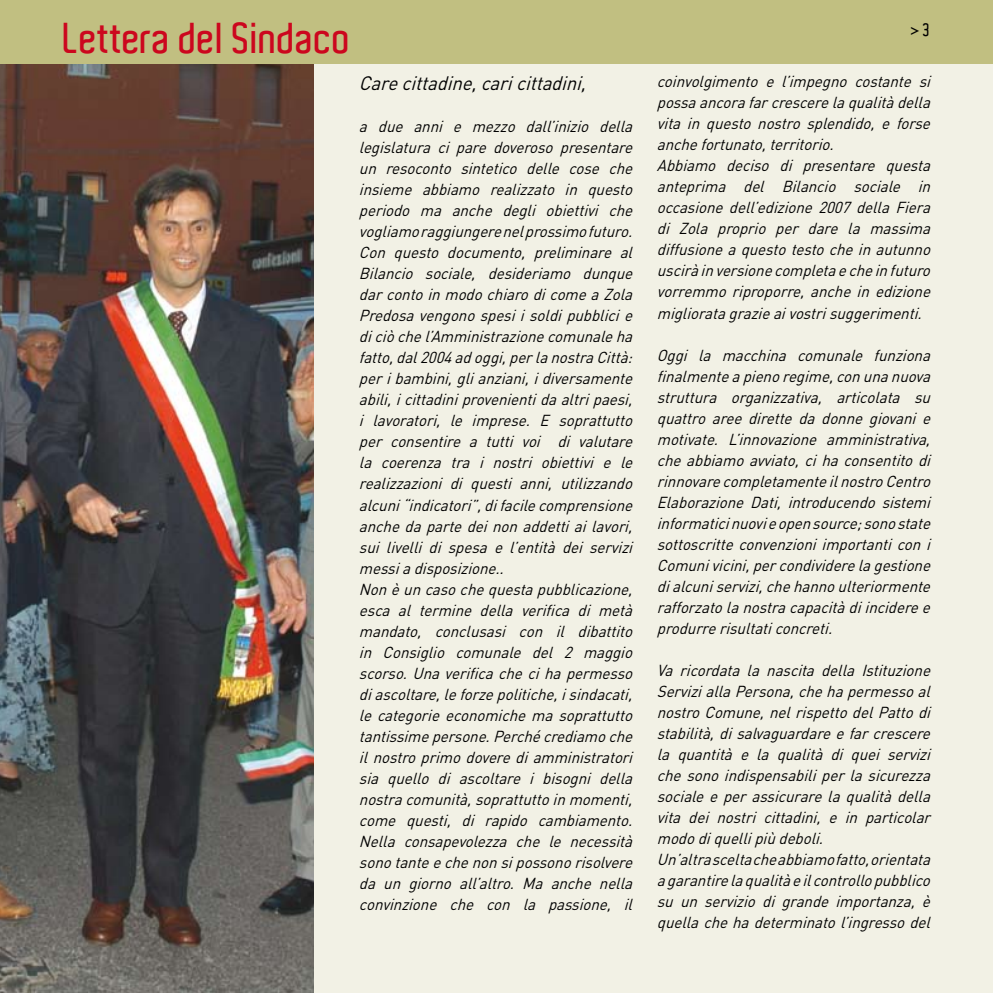
<style>
.page{position:relative;width:993px;height:993px;background:#fff}
.page>*{position:absolute;margin:0;border:0;box-sizing:border-box;transform-origin:0 0}
.t1{font:600 42px "Aldo";color:#cc071e}
.t2{font:italic 19.25px "DIN";color:#000;scale:.95 1}
.t3{font:600 17.5px "Aldo";color:#000;scale:.9 1}
.t4{font:italic 15.75px/21px "DIN";color:#000;scale:.95 1}
</style>
<div class="page">
<div style="left:0;top:0;width:992px;height:992px;background:#f2f1e5"></div>
<img style="left:0;top:63px;width:313px;height:929px">
<div style="left:0;top:0;width:992px;height:63px;background:#c1bf81"></div>
<h1 class="t1" style="left:64px;top:14px;width:289px">Lettera del Sindaco</h1>
<p class="t3" style="left:910px;top:20px;width:12px">&gt;</p>
<p class="t2" style="left:359px;top:71px;width:247px">Carecittadine,caricittadini,</p>
<p class="t4" style="left:359px;top:116px;width:294px">a due anni e mezzo dall’inizio della legislatura ci pare doveroso presentare un resoconto sintetico delle cose che insieme abbiamo realizzato in questo periodo ma anche degli obiettivi che vogliamoraggiungerenelprossimofuturo.<br>Con questo documento, preliminare al Bilancio sociale, desideriamo dunque darcontoinmodochiarodicomeaZola Predosavengonospesiisoldipubblicie diciòchel’Amministrazionecomunaleha fatto,dal2004adoggi,perlanostraCittà: peribambini,glianziani,idiversamente abili,icittadiniprovenientidaaltripaesi, i lavoratori, le imprese. E soprattutto per consentire a tutti voi di valutare la coerenza tra i nostri obiettivi e le realizzazioni di questi anni, utilizzando alcuni“indicatori”,difacilecomprensione anchedapartedeinonaddettiailavori, sui livelli di spesa e l’entità dei servizi messiadisposizione..<br>Nonèuncasochequestapubblicazione, esca al termine della verifica di metà mandato, conclusasi con il dibattito in Consiglio comunale del 2 maggio scorso.Unaverificachecihapermesso diascoltare,leforzepolitiche,isindacati, le categorie economiche ma soprattutto tantissimepersone.Perchécrediamoche ilnostroprimodoverediamministratori sia quello di ascoltare i bisogni della nostracomunità,soprattuttoinmomenti, come questi, di rapido cambiamento.<br>Nella consapevolezza che le necessità sonotanteechenonsipossonorisolvere da un giorno all’altro. Ma anche nella convinzione che con la passione, il</p>
<p class="t4" style="left:656px;top:71px;width:294px">coinvolgimento e l’impegno costante si possaancorafarcrescerelaqualitàdella vita in questo nostro splendido, e forse anchefortunato,territorio.<br>Abbiamo deciso di presentare questa anteprima del Bilancio sociale in occasione dell’edizione 2007 della Fiera di Zola proprio per dare la massima diffusioneaquestotestocheinautunno usciràinversionecompletaecheinfuturo vorremmo riproporre, anche in edizione miglioratagrazieaivostrisuggerimenti.</p>
<p class="t4" style="left:656px;top:344px;width:294px;text-align:justify">Oggi la macchina comunale funziona finalmenteapienoregime,conunanuova struttura organizzativa, articolata su quattro aree dirette da donne giovani e motivate. L’innovazione amministrativa, cheabbiamoavviato,cihaconsentitodi rinnovarecompletamenteilnostroCentro Elaborazione Dati, introducendo sistemi informaticinuovieopensource;sonostate sottoscritteconvenzioniimportanticoni Comunivicini,percondividerelagestione dialcuniservizi,chehannoulteriormente rafforzatolanostracapacitàdiincideree produrrerisultaticoncreti.</p>
<p class="t4" style="left:656px;top:659px;width:294px">Va ricordata la nascita della Istituzione ServiziallaPersona,chehapermessoal nostroComune,nelrispettodelPattodi stabilità,disalvaguardareefarcrescere la quantità e la qualità di quei servizi chesonoindispensabiliperlasicurezza socialeeperassicurarelaqualitàdella vita dei nostri cittadini, e in particolar mododiquellipiùdeboli.<br>Un’altrasceltacheabbiamofatto,orientata agarantirelaqualitàeilcontrollopubblico su un servizio di grande importanza, è quellachehadeterminatol’ingressodel</p>
</div>
